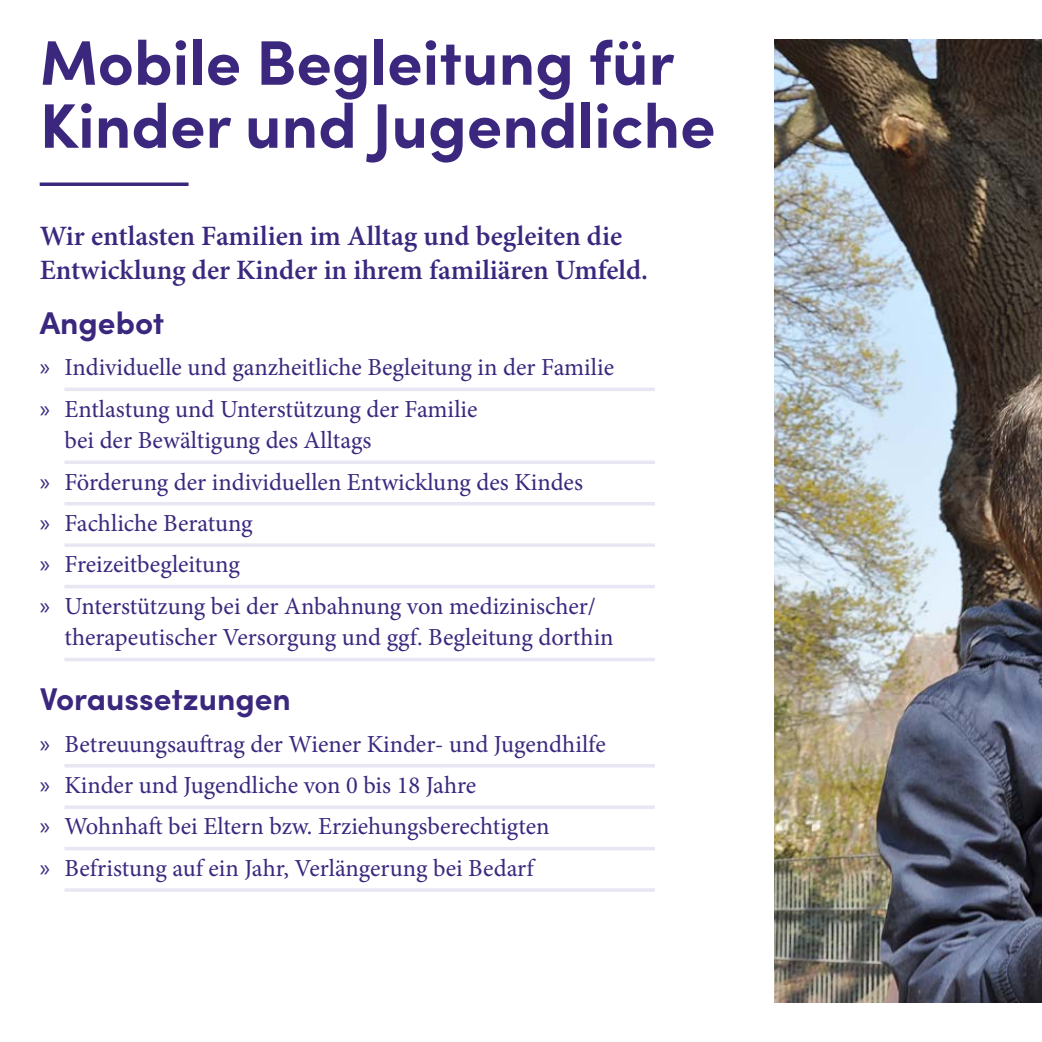
<style>
.page{position:relative;width:1042px;height:1042px;background:#fff}
.page>*{position:absolute;margin:0;border:0;box-sizing:border-box;transform-origin:0 0}
.t1{font:700 63px/63px "Sofia Pro";color:#3b287e}
.t2{font:700 31.5px "Sofia Pro";color:#3b287e}
.t3{font:600 28px/33.6px "Minion Pro";color:#3b287e}
.t4{font:24.5px/41.5px "Minion Pro";color:#3b287e}
.s1{font-family:"Myriad Pro"}
</style>
<div class="page">
<hr style="left:64px;top:388px;width:591px;height:3px;background:#e9e6f3">
<svg style="left:64px;top:460px;width:591px;height:4px;fill:#e9e6f3"></svg>
<hr style="left:64px;top:502px;width:591px;height:3px;background:#e9e6f3">
<hr style="left:64px;top:543px;width:591px;height:4px;background:#e9e6f3">
<hr style="left:64px;top:585px;width:591px;height:3px;background:#e9e6f3">
<hr style="left:64px;top:658px;width:591px;height:3px;background:#e9e6f3">
<hr style="left:64px;top:764px;width:591px;height:3px;background:#e9e6f3">
<hr style="left:64px;top:805px;width:591px;height:4px;background:#e9e6f3">
<hr style="left:64px;top:847px;width:591px;height:3px;background:#e9e6f3">
<hr style="left:64px;top:888px;width:591px;height:4px;background:#e9e6f3">
<svg style="left:40px;top:182px;width:149px;height:4px"></svg>
<img style="left:774px;top:40px;width:268px;height:962px">
<h1 class="t1" style="left:40px;top:26px;width:677px">Mobile Begleitung für<br>Kinder und Jugendliche</h1>
<p class="t3" style="left:40px;top:221px;width:610px">Wir entlasten Familien im Alltag und begleiten die<br>Entwicklung der Kinder in ihrem familiären Umfeld.</p>
<p class="t2" style="left:40px;top:298px;width:126px">Angebot</p>
<p class="t4" style="left:40px;top:347px;width:576px"><span class="s1">»</span> Individuelle und ganzheitliche Begleitung in der Familie <span class="s1">»</span> Entlastung und Unterstützung der Familie</p>
<p class="t4" style="left:40px;top:420px;width:558px;text-indent:25px">bei der Bewältigung des Alltags<br><span class="s1">»</span> Förderung der individuellen Entwicklung des Kindes <span class="s1">»</span> Fachliche Beratung<br><span class="s1">»</span> Freizeitbegleitung<br><span class="s1">»</span> Unterstützung bei der Anbahnung von medizinischer/</p>
<p class="t4" style="left:64px;top:617px;width:551px">therapeutischer Versorgung und ggf. Begleitung dorthin</p>
<p class="t2" style="left:40px;top:675px;width:253px">Voraussetzungen</p>
<p class="t4" style="left:40px;top:723px;width:567px"><span class="s1">»</span> Betreuungsauftrag der Wiener Kinder- und Jugendhilfe <span class="s1">»</span> Kinder und Jugendliche von 0 bis 18 Jahre<br><span class="s1">»</span> Wohnhaft bei Eltern bzw. Erziehungsberechtigten<br><span class="s1">»</span> Befristung auf ein Jahr, Verlängerung bei Bedarf</p>
</div>
